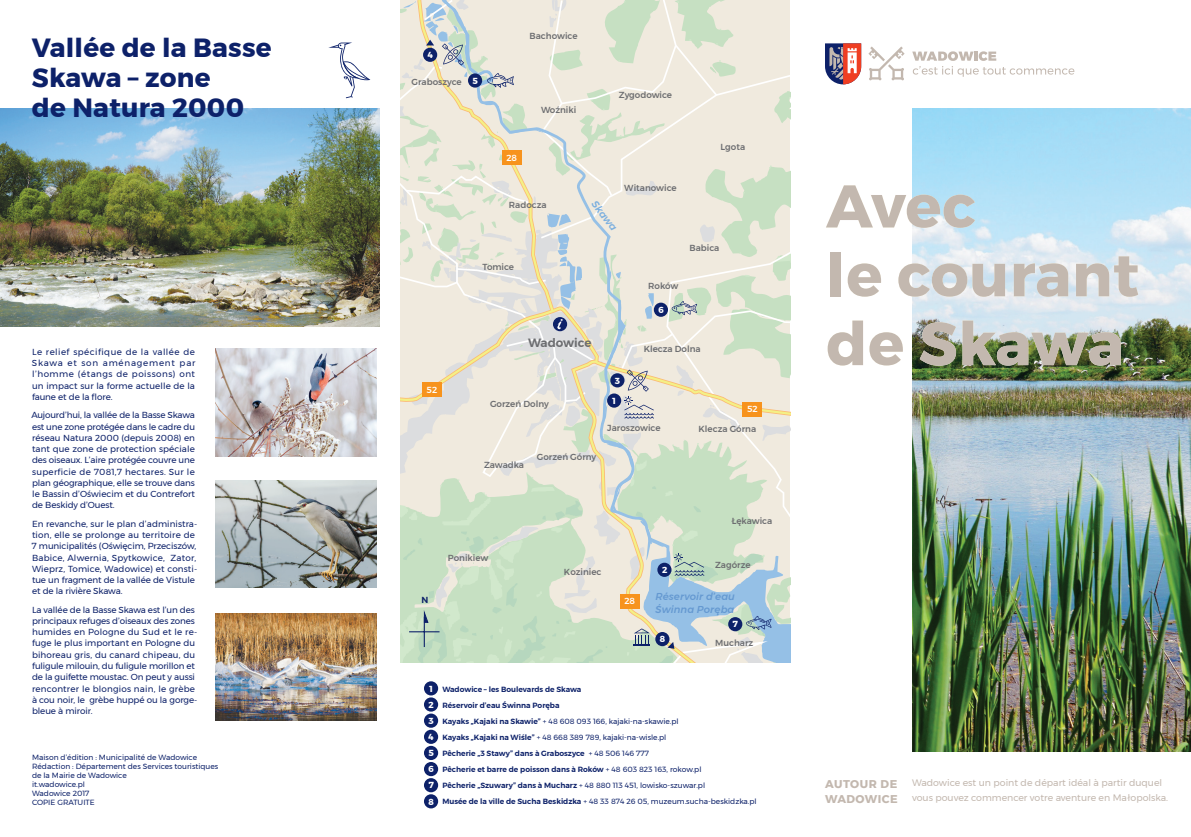
<style>
.page{position:relative;width:1191px;height:837px;background:#fff}
.page>*{position:absolute;margin:0;border:0;box-sizing:border-box;transform-origin:0 0}
.t1{font:700 60px/68.8px "Montserrat";letter-spacing:.01em;color:#c3b8af}
.t2{font:700 26.25px/30px "Montserrat";letter-spacing:.01em;color:#0d2169}
.t3{font:600 12px "Montserrat";color:#6c6d70}
.t4{font:700 11.25px/15.1px "Montserrat";letter-spacing:.04em;color:#c3b8af}
.t5{font:italic 500 10px/12.5px "Montserrat";letter-spacing:.01em;color:#6599d1}
.t6{font:italic 500 10px "Montserrat";color:#79aede}
.t7{font:9.38px/15.1px "Montserrat";color:#c3b8af}
.t8{font:8.75px/11.2px "Montserrat";letter-spacing:-.005em;color:#0d2169;text-align:justify}
.t9{font:500 8.75px "Montserrat";color:#6c6d70}
.t10{font:700 8.75px/16.1px "Montserrat";color:#fff;text-align:justify}
.t11{font:500 8.75px "Montserrat";color:#fff}
.t12{font:600 8.75px "Montserrat";color:#0d2169}
.t13{font:600 7.5px/16px "Montserrat";color:#0d2169}
.t14{font:7.5px/9px "Montserrat";color:#0d2169}
.s1{font-weight:400}
</style>
<div class="page">
<img style="left:912px;top:109px;width:279px;height:642px">
<img style="left:0;top:109px;width:379px;height:217px">
<svg style="left:400px;top:594px;width:169px;height:68px;background:#c6dfc3"></svg>
<svg style="left:571px;top:594px;width:219px;height:68px;background:#bdd5d6"></svg>
<div style="left:620px;top:593px;width:19px;height:15px;background:#f7931d"></div>
<img style="left:216px;top:348px;width:161px;height:108px">
<img style="left:216px;top:480px;width:161px;height:107px">
<img style="left:216px;top:613px;width:161px;height:107px">
<div style="left:424px;top:681px;width:14px;height:14px;background:#0d2169;border-radius:50%"></div>
<div style="left:424px;top:697px;width:14px;height:14px;background:#0d2169;border-radius:50%"></div>
<div style="left:424px;top:713px;width:14px;height:14px;background:#0d2169;border-radius:50%"></div>
<div style="left:424px;top:729px;width:14px;height:14px;background:#0d2169;border-radius:50%"></div>
<div style="left:424px;top:745px;width:14px;height:14px;background:#0d2169;border-radius:50%"></div>
<div style="left:424px;top:761px;width:14px;height:14px;background:#0d2169;border-radius:50%"></div>
<div style="left:424px;top:777px;width:14px;height:15px;background:#0d2169;border-radius:50%"></div>
<div style="left:424px;top:794px;width:14px;height:14px;background:#0d2169;border-radius:50%"></div>
<hr style="left:409px;top:631px;width:30px;height:1px;background:#0d2169">
<hr style="left:424px;top:616px;width:1px;height:30px;background:#0d2169">
<svg style="left:423px;top:607px;width:6px;height:16px"></svg>
<svg style="left:626px;top:615px;width:148px;height:47px;background:#c5d1cf"></svg>
<svg style="left:328px;top:43px;width:42px;height:55px"></svg>
<svg style="left:912px;top:51px;width:162px;height:26px"></svg>
<svg style="left:868px;top:46px;width:36px;height:34px"></svg>
<svg style="left:825px;top:43px;width:36px;height:41px"></svg>
<svg style="left:400px;top:0;width:390px;height:594px;background:#e2e4d5"></svg>
<h2 class="t2" style="left:32px;top:33px;width:241px">Vallée de la Basse<br>Skawa – zone<br>de Natura 2000</h2>
<p class="t8" style="left:32px;top:346px;width:165px">Le relief spécifique de la vallée de Skawa et son aménagement par l’homme (étangs de poissons) ont un impact sur la forme actuelle de la faune et de la flore.</p>
<p class="t8" style="left:31px;top:409px;width:165px">Aujourd’hui, la vallée de la Basse Skawa est une zone protégée dans le cadre du réseau Natura 2000 (depuis 2008) en tant que zone de protection spéciale des oiseaux. L’aire protégée couvre une superficie de 7081,7 hectares. Sur le plan géographique, elle se trouve dans le Bassin d’Oświecim et du Contrefort de Beskidy d’Ouest.</p>
<p class="t8" style="left:32px;top:517px;width:167px;text-align:left">En revanche, sur le plan d’administra&shy;tion, elle se prolonge au territoire de 7 municipalités (Oświęcim, Przeciszów, Babice, Alwernia, Spytkowice, Zator, Wieprz, Tomice, Wadowice) et consti&shy;tue un fragment de la vallée de Vistule et de la rivière Skawa.</p>
<p class="t8" style="left:32px;top:603px;width:167px;text-align:left">La vallée de la Basse Skawa est l’un des principaux refuges d’oiseaux des zones humides en Pologne du Sud et le re&shy;fuge le plus important en Pologne du bihoreau gris, du canard chipeau, du fuligule milouin, du fuligule morillon et de la guifette moustac. On peut y aussi rencontrer le blongios nain, le grèbe à cou noir, le grèbe huppé ou la gorge&shy;bleue à miroir.</p>
<p class="t14" style="left:32px;top:752px;width:188px">Maison d’édition : Municipalité de Wadowice<br>Rédaction : Département des Services touristiques de la Mairie de Wadowice<br>it.wadowice.pl<br>Wadowice 2017<br>COPIE GRATUITE</p>
<p class="t10" style="left:428px;top:47px;width:7px">4</p>
<p class="t9" style="left:411px;top:75px;width:52px">Graboszyce</p>
<p class="t10" style="left:472px;top:72px;width:7px">5</p>
<p class="t9" style="left:529px;top:29px;width:49px">Bachowice</p>
<p class="t9" style="left:541px;top:102px;width:37px">Woźniki</p>
<p class="t9" style="left:619px;top:87px;width:55px">Zygodowice</p>
<p class="t11" style="left:426px;top:382px;width:12px">52</p>
<p class="t11" style="left:506px;top:151px;width:12px">28</p>
<p class="t9" style="left:509px;top:198px;width:39px">Radocza</p>
<p class="t9" style="left:482px;top:260px;width:33px">Tomice</p>
<p class="t9" style="left:720px;top:140px;width:26px">Lgota</p>
<p class="t6" style="left:600px;top:197px;width:36px;rotate:52deg">Skawa</p>
<p class="t9" style="left:624px;top:181px;width:54px">Witanowice</p>
<p class="t9" style="left:689px;top:241px;width:31px">Babica</p>
<p class="t9" style="left:648px;top:278px;width:32px">Roków</p>
<p class="t10" style="left:658px;top:301px;width:7px">6</p>
<h3 class="t3" style="left:528px;top:333px;width:65px">Wadowice</h3>
<p class="t9" style="left:643px;top:342px;width:58px">Klecza Dolna</p>
<p class="t9" style="left:490px;top:397px;width:60px">Gorzeń Dolny</p>
<p class="t9" style="left:484px;top:458px;width:42px">Zawadka</p>
<p class="t9" style="left:537px;top:450px;width:61px">Gorzeń Górny</p>
<p class="t10" style="left:615px;top:372px;width:7px">3</p>
<p class="t10" style="left:612px;top:392px;width:5px">1</p>
<p class="t9" style="left:607px;top:421px;width:55px">Jaroszowice</p>
<p class="t11" style="left:747px;top:402px;width:12px">52</p>
<p class="t9" style="left:698px;top:422px;width:59px">Klecza Górna</p>
<p class="t9" style="left:731px;top:514px;width:42px">Łękawica</p>
<p class="t12" style="left:421px;top:593px;width:8px">N</p>
<p class="t9" style="left:448px;top:551px;width:42px">Ponikiew</p>
<p class="t9" style="left:564px;top:564px;width:39px">Koziniec</p>
<p class="t11" style="left:624px;top:594px;width:12px">28</p>
<p class="t10" style="left:662px;top:561px;width:7px">2</p>
<p class="t9" style="left:715px;top:558px;width:37px">Zagórze</p>
<p class="t5" style="left:655px;top:590px;width:81px">Réservoir d’eau<br>Świnna Poręba</p>
<p class="t10" style="left:660px;top:631px;width:7px">8</p>
<p class="t10" style="left:733px;top:616px;width:7px">7</p>
<p class="t9" style="left:715px;top:635px;width:40px">Mucharz</p>
<p class="t10" style="left:428px;top:680px;width:7px">1<br>2<br>3<br>4<br>5<br>6<br>7<br>8</p>
<p class="t13" style="left:442px;top:681px;width:316px">Wadowice – les Boulevards de Skawa<br>Réservoir d’eau Świnna Poręba<br>Kayaks „Kajaki na Skawie” <span class="s1">+ 48 608 093 166, kajaki-na-skawie.pl<br></span>Kayaks „Kajaki na Wiśle” <span class="s1">+ 48 668 389 789, kajaki-na-wisle.pl<br></span>Pêcherie „3 Stawy” dans à Graboszyce <span class="s1">+ 48 506 146 777<br></span>Pêcherie et barre de poisson dans à Roków <span class="s1">+ 48 603 823 163, rokow.pl<br></span>Pêcherie „Szuwary” dans à Mucharz <span class="s1">+ 48 880 113 451, lowisko-szuwar.pl<br></span>Musée de la ville de Sucha Beskidzka <span class="s1">+ 48 33 874 26 05, muzeum.sucha-beskidzka.pl</span></p>
<h1 class="t1" style="left:826px;top:172px;width:314px">Avec<br>le courant de Skawa</h1>
<p class="t4" style="left:825px;top:776px;width:74px">AUTOUR DE<br>WADOWICE</p>
<p class="t7" style="left:912px;top:774px;width:257px">Wadowice est un point de départ idéal à partir duquel vous pouvez commencer votre aventure en Małopolska.</p>
</div>
